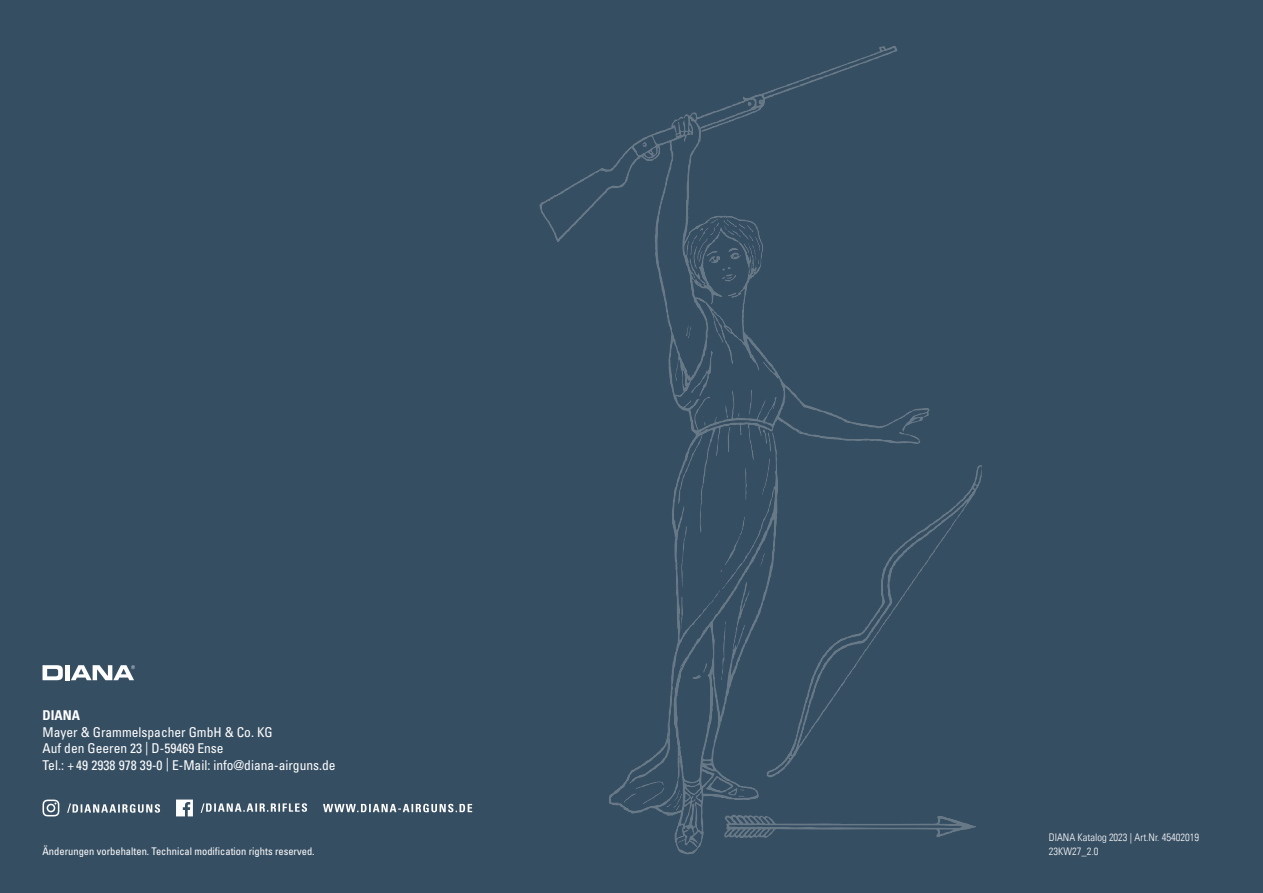
<style>
.page{position:relative;width:1263px;height:893px;background:#364e62}
.page>*{position:absolute;margin:0;border:0;box-sizing:border-box;transform-origin:0 0}
.t1{font:condensed 13.5px/16.5px "Univers";color:#fff}
.t2{font:700 condensed 13.5px "Univers LT Std";color:#fff}
.t3{font:condensed 10.5px "Univers";color:#fff}
.t4{font:300 condensed 10.5px/13.6px "Univers LT";color:#fff}
</style>
<div class="page">
<svg style="left:728px;top:293px;width:9px;height:3px"></svg>
<svg style="left:749px;top:390px;width:3px;height:25px"></svg>
<svg style="left:725px;top:406px;width:3px;height:12px"></svg>
<svg style="left:728px;top:427px;width:3px;height:25px"></svg>
<svg style="left:763px;top:429px;width:9px;height:23px"></svg>
<svg style="left:762px;top:458px;width:8px;height:37px"></svg>
<svg style="left:745px;top:468px;width:2px;height:32px"></svg>
<svg style="left:681px;top:526px;width:6px;height:61px"></svg>
<svg style="left:706px;top:776px;width:39px;height:21px"></svg>
<svg style="left:623px;top:781px;width:59px;height:29px"></svg>
<svg style="left:539px;top:46px;width:353px;height:196px"></svg>
<svg style="left:686px;top:326px;width:5px;height:12px"></svg>
<svg style="left:720px;top:517px;width:25px;height:55px"></svg>
<svg style="left:681px;top:597px;width:2px;height:31px"></svg>
<svg style="left:721px;top:621px;width:5px;height:59px"></svg>
<svg style="left:724px;top:814px;width:252px;height:24px"></svg>
<svg style="left:667px;top:80px;width:225px;height:202px"></svg>
<svg style="left:691px;top:351px;width:22px;height:45px"></svg>
<svg style="left:766px;top:466px;width:212px;height:312px"></svg>
<svg style="left:693px;top:663px;width:14px;height:16px"></svg>
<svg style="left:323px;top:804px;width:149px;height:8px"></svg>
<svg style="left:43px;top:800px;width:16px;height:16px"></svg>
<svg style="left:67px;top:803px;width:93px;height:10px"></svg>
<svg style="left:201px;top:803px;width:106px;height:10px"></svg>
<svg style="left:176px;top:799px;width:17px;height:17px"></svg>
<svg style="left:43px;top:665px;width:20px;height:15px"></svg>
<div style="left:65px;top:665px;width:5px;height:15px;background:#fff"></div>
<svg style="left:71px;top:665px;width:64px;height:15px"></svg>
<p class="t2" style="left:43px;top:707px;width:39px">DIANA</p>
<p class="t1" style="left:43px;top:723px;width:295px">Mayer &amp; Grammelspacher GmbH &amp; Co. KG<br>Auf den Geeren 23 | D-59469 Ense<br>Tel.: + 49 2938 978 39-0 | E-Mail: info@diana-airguns.de</p>
<p class="t3" style="left:43px;top:844px;width:274px">Änderungen vorbehalten. Technical modification rights reserved.</p>
<p class="t4" style="left:1049px;top:830px;width:152px">DIANA Katalog 2023 | Art.Nr. 45402019<br>23KW27_2.0</p>
</div>
